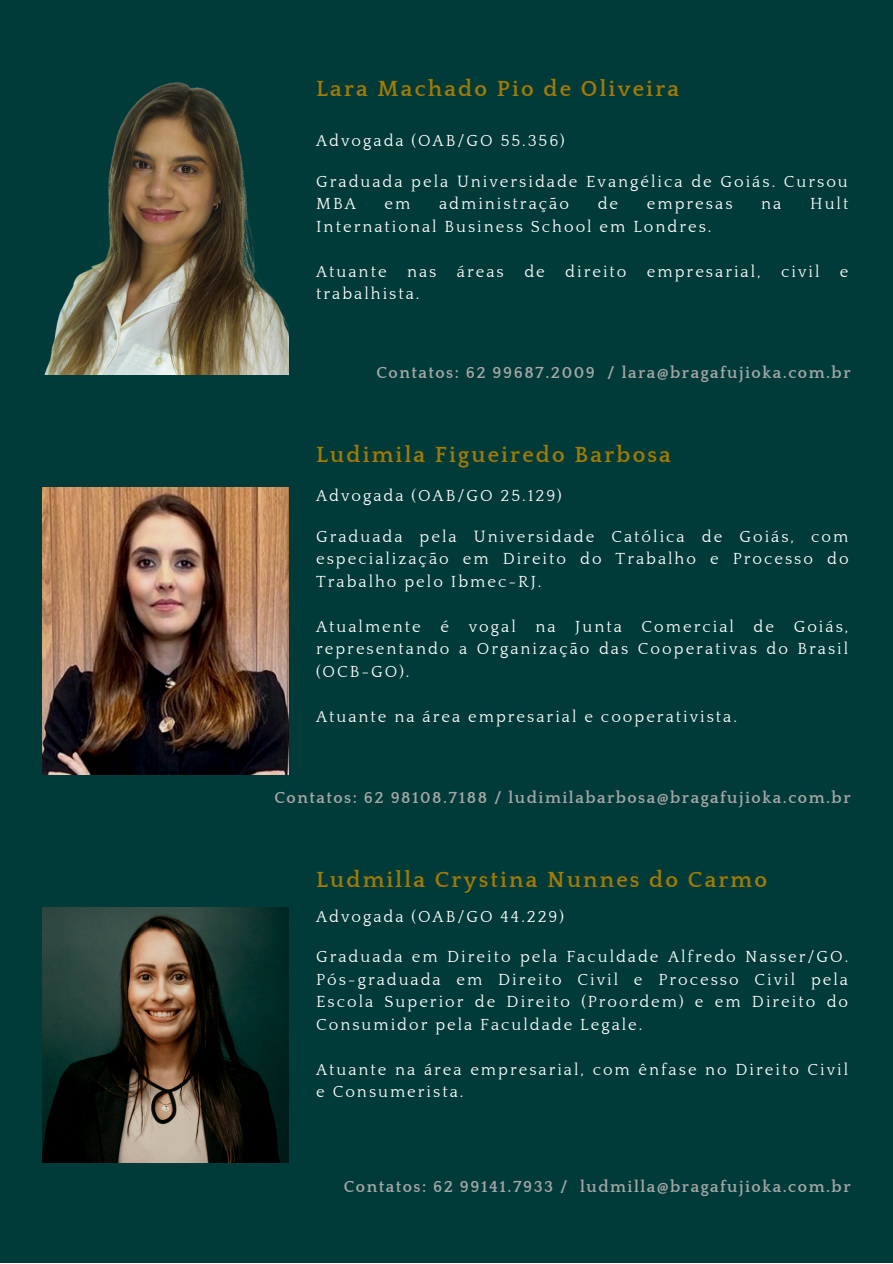
<style>
.page{position:relative;width:893px;height:1264px;background:#fff}
.page>*{position:absolute;margin:0;border:0;box-sizing:border-box;transform-origin:0 0}
.t1{font:700 22.5px "Quattrocento";letter-spacing:.095em;color:#a27a04}
.t2{font:16.5px/22.5px "Quattrocento";letter-spacing:.12em;color:#fff}
.t3{font:700 16.5px "Quattrocento";letter-spacing:.09em;color:#a6a6a6}
</style>
<div class="page">
<div style="left:0;top:0;width:892px;height:1262px;background:#003b39"></div>
<img style="left:42px;top:487px;width:246px;height:287px">
<img style="left:42px;top:907px;width:246px;height:255px">
<img style="left:44px;top:82px;width:244px;height:292px">
<h1 class="t1" style="left:316px;top:77px;width:364px">Lara Machado Pio de Oliveira</h1>
<p class="t2" style="left:316px;top:130px;width:250px">Advogada (OAB/GO 55.356)</p>
<p class="t2" style="left:316px;top:171px;width:533px">Graduada pela Universidade Evangélica de Goiás. Cursou<br>MBA</p>
<p class="t2" style="left:384px;top:193px;width:27px">em</p>
<p class="t2" style="left:439px;top:193px;width:131px">administração</p>
<p class="t2" style="left:597px;top:193px;width:22px">de</p>
<p class="t2" style="left:647px;top:193px;width:87px">empresas</p>
<p class="t2" style="left:761px;top:193px;width:22px">na</p>
<p class="t2" style="left:810px;top:193px;width:40px">Hult</p>
<p class="t2" style="left:316px;top:216px;width:397px">International Business School em Londres.</p>
<p class="t2" style="left:316px;top:261px;width:534px">Atuante nas áreas de direito empresarial, civil e trabalhista.</p>
<p class="t3" style="left:376px;top:364px;width:475px">Contatos: 62 99687.2009 / lara@bragafujioka.com.br</p>
<h1 class="t1" style="left:316px;top:443px;width:356px">Ludimila Figueiredo Barbosa</h1>
<p class="t2" style="left:316px;top:485px;width:247px">Advogada (OAB/GO 25.129)</p>
<p class="t2" style="left:316px;top:526px;width:534px;text-align:justify">Graduada pela Universidade Católica de Goiás, com especialização em Direito do Trabalho e Processo do Trabalho pelo Ibmec-RJ.</p>
<p class="t2" style="left:316px;top:615px;width:533px;text-align:justify">Atualmente é vogal na Junta Comercial de Goiás, representando a Organização das Cooperativas do Brasil (OCB-GO).</p>
<p class="t2" style="left:316px;top:705px;width:422px">Atuante na área empresarial e cooperativista.</p>
<p class="t3" style="left:274px;top:789px;width:577px">Contatos: 62 98108.7188 / ludimilabarbosa@bragafujioka.com.br</p>
<h1 class="t1" style="left:316px;top:868px;width:452px">Ludmilla Crystina Nunnes do Carmo</h1>
<p class="t2" style="left:316px;top:905px;width:249px">Advogada (OAB/GO 44.229)</p>
<p class="t2" style="left:316px;top:946px;width:533px;text-align:justify">Graduada em Direito pela Faculdade Alfredo Nasser/GO.<br>Pós-graduada em Direito Civil e Processo Civil pela Escola Superior de Direito (Proordem) e em Direito do Consumidor pela Faculdade Legale.</p>
<p class="t2" style="left:316px;top:1058px;width:533px">Atuante na área empresarial, com ênfase no Direito Civil e Consumerista.</p>
<p class="t3" style="left:343px;top:1178px;width:508px">Contatos: 62 99141.7933 / ludmilla@bragafujioka.com.br</p>
</div>
